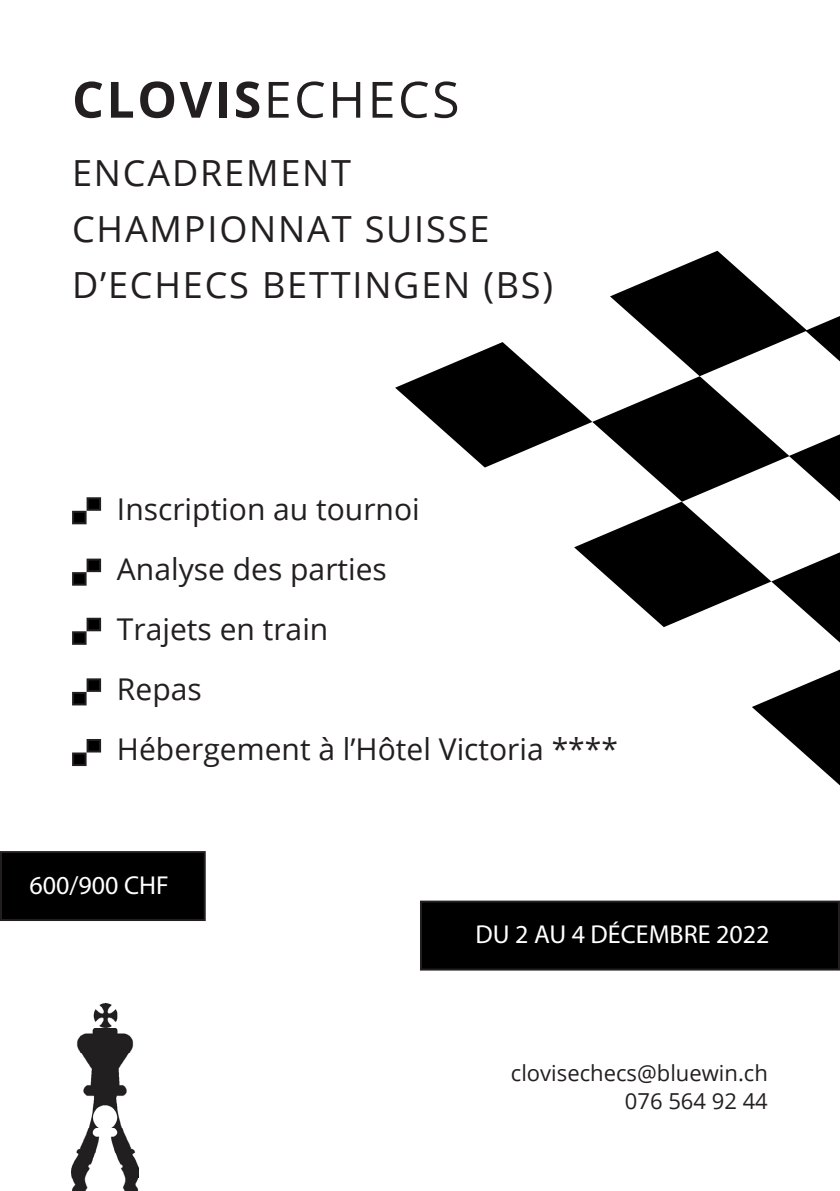
<style>
.page{position:relative;width:840px;height:1191px;background:#fff}
.page>*{position:absolute;margin:0;border:0;box-sizing:border-box;transform-origin:0 0}
.t1{font:700 50px "Open Sans";letter-spacing:.05em;color:#231f20}
.t2{font:36px "Open Sans";letter-spacing:.05em;color:#231f20}
.t3{font:30px "Open Sans";color:#231f20}
.t4{font:26px "Myriad Pro";color:#fff}
.t5{font:22px "Open Sans";color:#231f20}
.s1{font-weight:400}
</style>
<div class="page">
<img style="left:72px;top:1003px;width:66px;height:188px">
<div style="left:421px;top:901px;width:417px;height:68px;background:#000"></div>
<div style="left:420px;top:900px;width:419px;height:70px;border:2px solid #231f20"></div>
<div style="left:73px;top:512px;width:12px;height:11px;background:#000"></div>
<div style="left:72px;top:511px;width:14px;height:13px;border:2px solid #231f20"></div>
<div style="left:87px;top:498px;width:13px;height:12px;background:#000"></div>
<div style="left:86px;top:497px;width:15px;height:14px;border:2px solid #231f20"></div>
<div style="left:73px;top:573px;width:12px;height:11px;background:#000"></div>
<div style="left:72px;top:572px;width:14px;height:13px;border:2px solid #231f20"></div>
<div style="left:87px;top:559px;width:13px;height:12px;background:#000"></div>
<div style="left:86px;top:558px;width:15px;height:14px;border:2px solid #231f20"></div>
<div style="left:73px;top:632px;width:12px;height:12px;background:#000"></div>
<div style="left:72px;top:631px;width:14px;height:14px;border:2px solid #231f20"></div>
<div style="left:87px;top:619px;width:13px;height:11px;background:#000"></div>
<div style="left:86px;top:618px;width:15px;height:13px;border:2px solid #231f20"></div>
<div style="left:73px;top:693px;width:12px;height:11px;background:#000"></div>
<div style="left:72px;top:692px;width:14px;height:13px;border:2px solid #231f20"></div>
<div style="left:87px;top:679px;width:13px;height:12px;background:#000"></div>
<div style="left:86px;top:678px;width:15px;height:14px;border:2px solid #231f20"></div>
<div style="left:73px;top:753px;width:12px;height:12px;background:#000"></div>
<div style="left:72px;top:752px;width:14px;height:14px;border:2px solid #231f20"></div>
<div style="left:87px;top:740px;width:13px;height:11px;background:#000"></div>
<div style="left:86px;top:739px;width:15px;height:13px;border:2px solid #231f20"></div>
<svg style="left:752px;top:670px;width:87px;height:115px"></svg>
<svg style="left:395px;top:251px;width:444px;height:391px"></svg>
<div style="left:1px;top:852px;width:204px;height:68px;background:#000"></div>
<div style="left:0;top:851px;width:206px;height:70px;border:2px solid #231f20"></div>
<p class="t1" style="left:72px;top:64px;width:389px">CLOVIS<span class="s1">ECHECS</span></p>
<p class="t2" style="left:72px;top:148px;width:280px">ENCADREMENT</p>
<p class="t2" style="left:72px;top:204px;width:418px">CHAMPIONNAT SUISSE</p>
<p class="t2" style="left:72px;top:260px;width:482px">D’ECHECS BETTINGEN (BS)</p>
<p class="t3" style="left:117px;top:489px;width:304px">Inscription au tournoi</p>
<p class="t3" style="left:117px;top:549px;width:271px">Analyse des parties</p>
<p class="t3" style="left:117px;top:609px;width:213px">Trajets en train</p>
<p class="t3" style="left:117px;top:669px;width:86px">Repas</p>
<p class="t3" style="left:117px;top:729px;width:502px">Hébergement à l’Hôtel Victoria ****</p>
<p class="t4" style="left:30px;top:869px;width:141px">600/900 CHF</p>
<p class="t4" style="left:475px;top:918px;width:295px">DU 2 AU 4 DÉCEMBRE 2022</p>
<p class="t5" style="left:510px;top:1058px;width:258px">clovisechecs@bluewin.ch</p>
<p class="t5" style="left:624px;top:1086px;width:144px">076 564 92 44</p>
</div>
